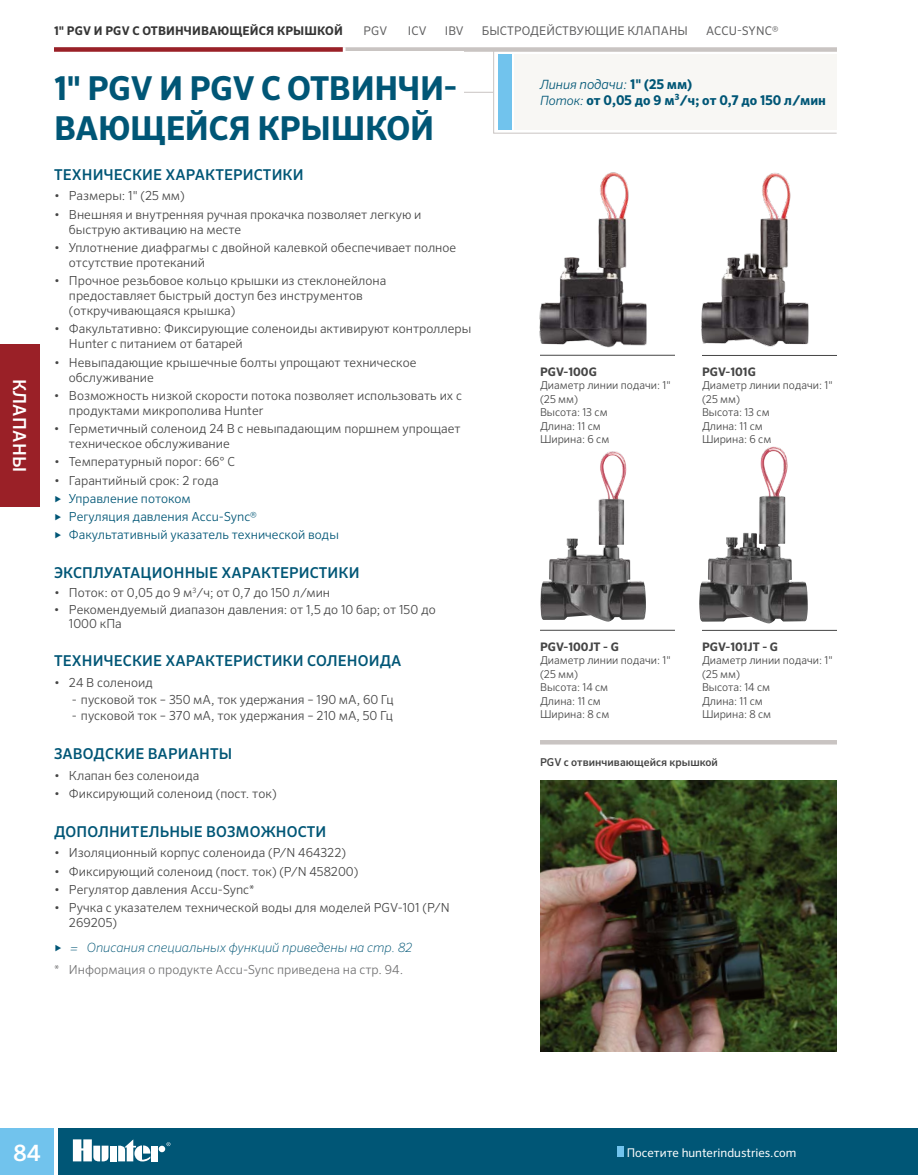
<style>
.page{position:relative;width:918px;height:1175px;background:#fff}
.page>*{position:absolute;margin:0;border:0;box-sizing:border-box;transform-origin:0 0}
.t1{font:700 33px "Sero Pro";letter-spacing:-.01em;color:#005676}
.t2{font:500 22.5px "Sero Pro";color:#fff}
.t3{font:500 18px "Sero Pro";letter-spacing:.01em;color:#fff}
.t4{font:500 15px "Sero Pro";letter-spacing:.01em;color:#005676}
.t5{font:700 13.5px "Sero Pro";color:#005676}
.t6{font:italic 200 12.75px "Sero Pro";color:#005676}
.t7{font:300 12.45px/15px "Sero Pro";color:#454545}
.t8{font:300 12.45px/18.3px "Sero Pro";color:#005676}
.t9{font:300 12.45px "Sero Pro";color:#727273}
.t10{font:12px "Sero Pro";letter-spacing:.01em;color:#5e5e5f}
.t11{font:700 12px "Sero Pro";letter-spacing:.01em;color:#363636}
.t12{font:12px "Sero Pro";color:#fff}
.t13{font:700 11.7px "Sero Pro";color:#454545}
.t14{font:300 10.8px/13.5px "Sero Pro";color:#454545}
.t15{font:500 10.8px "Sero Pro";color:#454545}
.s1{font-weight:300;font-style:italic;font-size:12.75px}
.s2{font-weight:300;font-style:italic}
</style>
<div class="page">
<div style="left:54px;top:47px;width:783px;height:5px;background:#c9c4c2"></div>
<div style="left:58px;top:1127px;width:860px;height:47px;background:#005676"></div>
<div style="left:0;top:1127px;width:54px;height:47px;background:#71c3ed"></div>
<svg style="left:166px;top:1142px;width:4px;height:4px"></svg>
<div style="left:110px;top:1145px;width:7px;height:16px;background:#fff"></div>
<div style="left:159px;top:1145px;width:6px;height:7px;background:#fff;border-radius:50%"></div>
<div style="left:151px;top:1145px;width:7px;height:16px;background:#fff"></div>
<svg style="left:118px;top:1139px;width:33px;height:22px"></svg>
<svg style="left:73px;top:1139px;width:35px;height:22px"></svg>
<div style="left:618px;top:1146px;width:6px;height:10px;background:#71c3ed"></div>
<div style="left:0;top:344px;width:40px;height:162px;background:#9a2027"></div>
<hr style="left:54px;top:92px;width:439px;height:1px;background:#c9c4c2">
<svg style="left:493px;top:51px;width:344px;height:83px"></svg>
<div style="left:498px;top:54px;width:13px;height:76px;background:#71c3ed"></div>
<hr style="left:540px;top:355px;width:135px;height:1px;background:#454545">
<hr style="left:702px;top:355px;width:135px;height:1px;background:#454545">
<div style="left:54px;top:52px;width:409px;height:88px;background:#fff"></div>
<img style="left:539px;top:172px;width:121px;height:184px">
<img style="left:701px;top:173px;width:108px;height:174px">
<hr style="left:540px;top:630px;width:135px;height:1px;background:#454545">
<hr style="left:702px;top:630px;width:135px;height:1px;background:#454545">
<img style="left:540px;top:452px;width:106px;height:170px">
<hr style="left:540px;top:740px;width:297px;height:4px;background:#c9c4c2">
<img style="left:540px;top:781px;width:297px;height:270px">
<img style="left:699px;top:448px;width:109px;height:175px">
<div style="left:54px;top:47px;width:289px;height:5px;background:#9a2027"></div>
<svg style="left:343px;top:47px;width:3px;height:5px"></svg>
<p class="t11" style="left:54px;top:23px;width:290px">1" PGV И PGV С ОТВИНЧИВАЮЩЕЙСЯ КРЫШКОЙ</p>
<p class="t10" style="left:364px;top:23px;width:25px">PGV</p>
<p class="t10" style="left:408px;top:23px;width:20px">ICV</p>
<p class="t10" style="left:445px;top:23px;width:20px">IBV</p>
<p class="t10" style="left:482px;top:23px;width:208px">БЫСТРОДЕЙСТВУЮЩИЕ КЛАПАНЫ</p>
<p class="t10" style="left:706px;top:23px;width:74px">ACCU-SYNC®</p>
<h3 class="t3" style="left:30px;top:379px;width:94px;rotate:90deg">КЛАПАНЫ</h3>
<h1 class="t1" style="left:54px;top:68px;width:405px">1" PGV И PGV С ОТВИНЧИ-</h1>
<h1 class="t1" style="left:54px;top:108px;width:381px">ВАЮЩЕЙСЯ КРЫШКОЙ</h1>
<p class="t4" style="left:54px;top:166px;width:251px">ТЕХНИЧЕСКИЕ ХАРАКТЕРИСТИКИ</p>
<p class="t7" style="left:54px;top:188px;width:132px">• Размеры: 1" (25 мм)</p>
<p class="t7" style="left:69px;top:207px;width:354px;text-indent:-15px">• Внешняя и внутренняя ручная прокачка позволяет легкую и быструю активацию на месте</p>
<p class="t7" style="left:69px;top:240px;width:389px;text-indent:-15px">• Уплотнение диафрагмы с двойной калевкой обеспечивает полное отсутствие протеканий</p>
<p class="t7" style="left:69px;top:273px;width:319px;text-indent:-15px">• Прочное резьбовое кольцо крышки из стеклонейлона предоставляет быстрый доступ без инструментов (откручивающаяся крышка)</p>
<p class="t7" style="left:69px;top:321px;width:404px;text-indent:-15px">• Факультативно: Фиксирующие соленоиды активируют контроллеры<br>Hunter с питанием от батарей</p>
<p class="t7" style="left:69px;top:354px;width:349px;text-indent:-15px">• Невыпадающие крышечные болты упрощают техническое обслуживание</p>
<p class="t7" style="left:69px;top:388px;width:395px;text-indent:-15px">• Возможность низкой скорости потока позволяет использовать их c продуктами микрополива Hunter</p>
<p class="t7" style="left:69px;top:421px;width:393px;text-indent:-15px">• Герметичный соленоид 24 В с невыпадающим поршнем упрощает техническое обслуживание</p>
<p class="t7" style="left:54px;top:454px;width:183px">• Температурный порог: 66° C</p>
<p class="t7" style="left:54px;top:472px;width:166px">• Гарантийный срок: 2 года</p>
<p class="t8" style="left:54px;top:489px;width:286px">► Управление потоком<br>► Регуляция давления Accu-Sync®<br>► Факультативный указатель технической воды</p>
<p class="t4" style="left:54px;top:564px;width:307px">ЭКСПЛУАТАЦИОННЫЕ ХАРАКТЕРИСТИКИ</p>
<p class="t7" style="left:54px;top:585px;width:278px">• Поток: от 0,05 до 9 м<sup>3</sup>/ч; от 0,7 до 150 л/мин</p>
<p class="t7" style="left:69px;top:602px;width:368px;line-height:13.5px;text-indent:-15px">• Рекомендуемый диапазон давления: от 1,5 до 10 бар; от 150 до<br>1000 кПа</p>
<p class="t4" style="left:54px;top:652px;width:349px">ТЕХНИЧЕСКИЕ ХАРАКТЕРИСТИКИ СОЛЕНОИДА</p>
<p class="t7" style="left:54px;top:675px;width:101px">• 24 В соленоид</p>
<p class="t7" style="left:72px;top:691px;width:323px">- пусковой ток – 350 мА, ток удержания – 190 мА, 60 Гц</p>
<p class="t7" style="left:72px;top:708px;width:323px">- пусковой ток – 370 мА, ток удержания – 210 мА, 50 Гц</p>
<p class="t4" style="left:54px;top:745px;width:180px">ЗАВОДСКИЕ ВАРИАНТЫ</p>
<p class="t7" style="left:54px;top:767px;width:147px">• Клапан без соленоида</p>
<p class="t7" style="left:54px;top:786px;width:224px">• Фиксирующий соленоид (пост. ток)</p>
<p class="t4" style="left:54px;top:822px;width:274px">ДОПОЛНИТЕЛЬНЫЕ ВОЗМОЖНОСТИ</p>
<p class="t7" style="left:54px;top:845px;width:294px">• Изоляционный корпус соленоида (P/N 464322)</p>
<p class="t7" style="left:54px;top:863px;width:306px">• Фиксирующий соленоид (пост. ток) (P/N 458200)</p>
<p class="t7" style="left:54px;top:881px;width:202px">• Регулятор давления Accu-Sync*</p>
<p class="t7" style="left:69px;top:900px;width:382px;text-indent:-15px">• Ручка с указателем технической воды для моделей PGV-101 (P/N<br>269205)</p>
<p class="t6" style="left:54px;top:940px;width:360px">► = Описания специальных функций приведены на стр. 82</p>
<p class="t9" style="left:54px;top:962px;width:351px">* Информация о продукте Accu-Sync приведена на стр. 94.</p>
<p class="t5" style="left:540px;top:76px;width:154px"><span class="s1">Линия</span> <span class="s2">подачи:</span> 1" (25 мм)</p>
<p class="t5" style="left:540px;top:92px;width:287px"><span class="s1">Поток:</span> от 0,05 до 9 м³/ч; от 0,7 до 150 л/мин</p>
<p class="t13" style="left:540px;top:364px;width:58px">PGV-100G</p>
<p class="t14" style="left:540px;top:378px;width:132px">Диаметр линии подачи: 1" (25 мм)<br>Высота: 13 см<br>Длина: 11 см<br>Ширина: 6 см</p>
<p class="t13" style="left:702px;top:364px;width:56px">PGV-101G</p>
<p class="t14" style="left:702px;top:379px;width:132px">Диаметр линии подачи: 1" (25 мм)<br>Высота: 13 см<br>Длина: 11 см<br>Ширина: 6 см</p>
<p class="t13" style="left:540px;top:639px;width:81px">PGV-100JT - G</p>
<p class="t14" style="left:540px;top:653px;width:132px">Диаметр линии подачи: 1" (25 мм)<br>Высота: 14 см<br>Длина: 11 см<br>Ширина: 8 см</p>
<p class="t13" style="left:702px;top:639px;width:78px">PGV-101JT - G</p>
<p class="t14" style="left:702px;top:653px;width:132px">Диаметр линии подачи: 1" (25 мм)<br>Высота: 14 см<br>Длина: 11 см<br>Ширина: 8 см</p>
<p class="t15" style="left:540px;top:756px;width:180px">PGV с отвинчивающейся крышкой</p>
<h2 class="t2" style="left:13px;top:1139px;width:29px">84</h2>
<p class="t12" style="left:627px;top:1145px;width:171px">Посетите hunterindustries.com</p>
</div>
